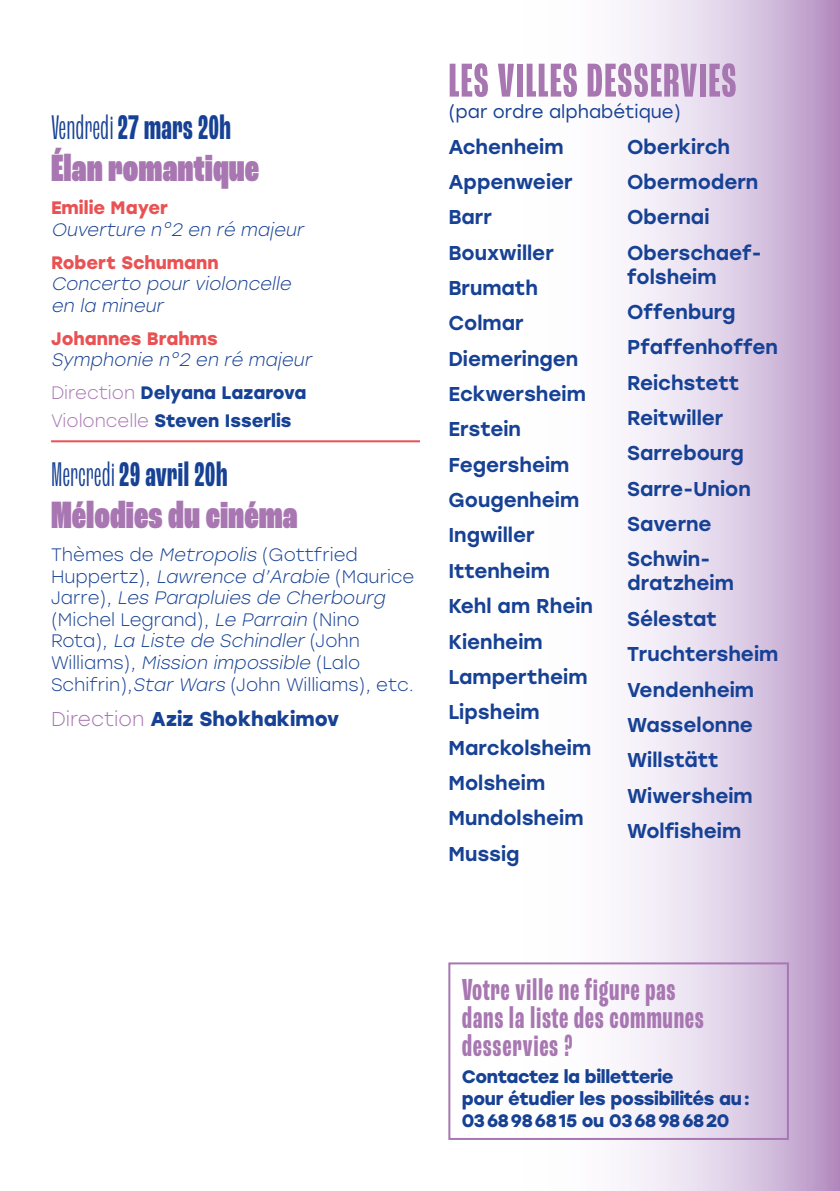
<style>
.page{position:relative;width:840px;height:1191px;background:#fff}
.page>*{position:absolute;margin:0;border:0;box-sizing:border-box;transform-origin:0 0}
.t1{font:700 extra-condensed 50px "Roc Grotesk";letter-spacing:.02em;color:#a877b2}
.t2{font:900 extra-condensed 40px "Roc Grotesk";color:#a877b2}
.t3{font:700 extra-condensed 36px "Roc Grotesk";color:#164194}
.t4{font:700 extra-condensed 32px/28px "Roc Grotesk";letter-spacing:.02em;color:#a877b2}
.t5{font:500 20px/35.4px "Stolzl";color:#164194}
.t6{font:700 20px "Stolzl";color:#164194}
.t7{font:300 18px/21.6px "Stolzl";color:#164194}
.t8{font:italic 300 18px/21.6px "Stolzl";color:#164194}
.t9{font:700 18px/21.6px "Stolzl";letter-spacing:-.02em;color:#164194}
.t10{font:700 18px "Stolzl";color:#ea5153}
.t11{font:700 18px "Stolzl";color:#164194}
.t12{font:18px "Stolzl";color:#164194}
.s1{font-weight:300}
.s2{font-style:normal;color:#a877b2}
.s3{font-weight:700;font-style:normal}
.s4{font-weight:300;color:#a877b2}
.s5{font-style:italic}
</style>
<div class="page">
<svg style="left:624px;top:0;width:215px;height:1191px;background:#dbcbe3"></svg>
<hr style="left:51px;top:440px;width:369px;height:2px;background:#ea5153">
<div style="left:448px;top:962px;width:340px;height:178px;border:2px solid #a877b2"></div>
<h3 class="t3" style="left:51px;top:107px;width:181px"><span class="s1">Vendredi</span> 27 mars 20h</h3>
<h2 class="t2" style="left:51px;top:144px;width:210px">Élan romantique</h2>
<p class="t10" style="left:51px;top:195px;width:118px">Emilie Mayer</p>
<p class="t8" style="left:51px;top:218px;width:258px">Ouverture n°2 en ré majeur</p>
<p class="t10" style="left:51px;top:249px;width:169px">Robert Schumann</p>
<p class="t8" style="left:51px;top:272px;width:245px">Concerto pour violoncelle en la mineur</p>
<p class="t10" style="left:51px;top:325px;width:168px">Johannes Brahms</p>
<p class="t8" style="left:51px;top:343px;width:266px;line-height:33px">Symphonie n°2 en ré majeur<br><span class="s2">Direction</span> <span class="s3">Delyana Lazarova</span></p>
<p class="t11" style="left:51px;top:407px;width:242px"><span class="s4">Violoncelle</span> Steven Isserlis</p>
<h3 class="t3" style="left:51px;top:453px;width:178px"><span class="s1">Mercredi</span> 29avril 20h</h3>
<h2 class="t2" style="left:51px;top:491px;width:248px">Mélodies du cinéma</h2>
<p class="t7" style="left:51px;top:543px;width:368px">Thèmes de <span class="s5">Metropolis</span> (Gottfried Huppertz), <span class="s5">Lawrence d’Arabie</span> (Maurice J a r r e ) , <span class="s5">Les Parapluies de Cherbourg </span>(Michel Legrand), <span class="s5">Le Parrain</span> (Nino<br>R o t a ) , <span class="s5">La Liste de Schindler</span> ( J o h n<br>W i l l i a m s ) , <span class="s5">Mission impossible</span> ( L a l o Schifrin),<span class="s5">Star Wars</span> (John Williams), etc<span class="s5">.</span></p>
<p class="t6" style="left:51px;top:704px;width:289px"><span class="s4">Direction</span> Aziz Shokhakimov</p>
<h1 class="t1" style="left:448px;top:52px;width:289px">LES VILLES DESSERVIES</h1>
<p class="t12" style="left:448px;top:99px;width:234px">(par ordre alphabétique)</p>
<p class="t5" style="left:448px;top:128px;width:146px">Achenheim<br>Appenweier<br>Barr<br>Bouxwiller<br>Brumath<br>Colmar<br>Diemeringen<br>Eckwersheim<br>Erstein<br>Fegersheim<br>Gougenheim<br>Ingwiller<br>Ittenheim<br>Kehl am Rhein<br>Kienheim<br>Lampertheim<br>Lipsheim<br>Marckolsheim<br>Molsheim<br>Mundolsheim<br>Mussig</p>
<p class="t5" style="left:626px;top:128px;width:136px">Oberkirch<br>Obermodern<br>Obernai<br>Oberschaef-</p>
<p class="t5" style="left:626px;top:258px;width:152px">folsheim<br>Offenburg<br>Pfaffenhoffen<br>Reichstett<br>Reitwiller<br>Sarrebourg<br>Sarre-Union<br>Saverne<br>Schwin-</p>
<p class="t5" style="left:626px;top:565px;width:153px">dratzheim<br>Sélestat<br>Truchtersheim<br>Vendenheim<br>Wasselonne<br>Willstätt<br>Wiwersheim<br>Wolfisheim</p>
<h3 class="t4" style="left:461px;top:976px;width:243px">Votre ville ne figure pas dans la liste des communes desservies ?</h3>
<p class="t9" style="left:461px;top:1065px;width:290px">Contactez la billetterie<br>pour étudier les possibilités au :<br>03 68 98 68 15 ou 03 68 98 68 20</p>
</div>
